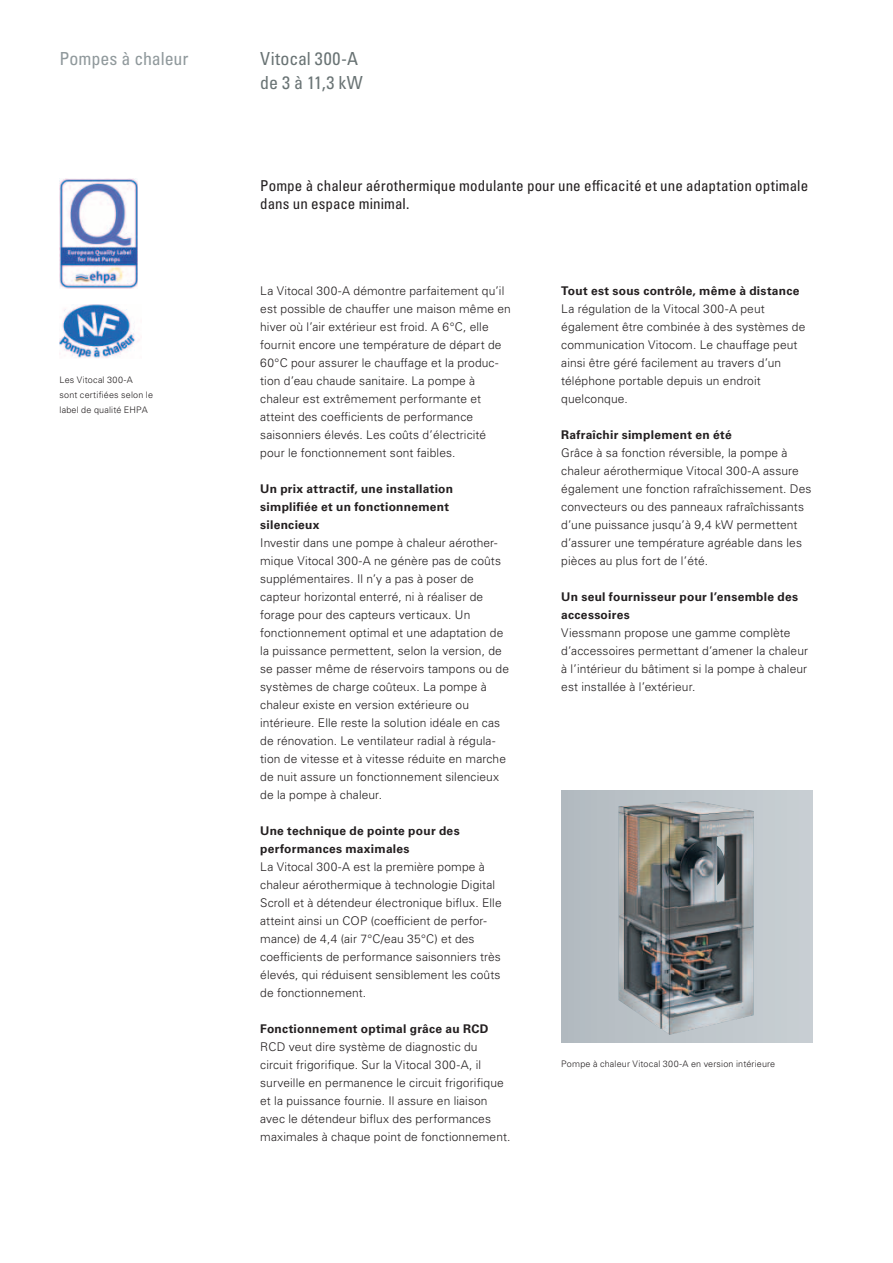
<style>
.page{position:relative;width:893px;height:1263px;background:#fff}
.page>*{position:absolute;margin:0;border:0;box-sizing:border-box;transform-origin:0 0}
.t1{font:condensed 18px/24px "Univers LTCYR 57";letter-spacing:.015em;color:#697374}
.t2{font:condensed 18px "Univers LTCYR 57";letter-spacing:-.005em;color:#90999c}
.t3{font:condensed 15px/18px "Univers LTCYR 57";letter-spacing:.005em;color:#231f20}
.t4{font:300 12px/18px "Univers LTCYR 45";letter-spacing:.01em;color:#231f20}
.t5{font:700 12px/18px "Univers LTCYR 65";letter-spacing:.02em;color:#231f20}
.t6{font:300 9px/15px "Univers LTCYR 45";letter-spacing:.02em;color:#231f20}
</style>
<div class="page">
<img style="left:60px;top:179px;width:78px;height:110px">
<img style="left:60px;top:304px;width:79px;height:54px">
<div style="left:561px;top:791px;width:251px;height:252px;background:linear-gradient(to right,#b2bac0,#c9cfd4)"></div>
<img style="left:618px;top:801px;width:136px;height:234px">
<h1 class="t2" style="left:60px;top:48px;width:130px">Pompes à chaleur</h1>
<p class="t6" style="left:60px;top:372px;width:95px">Les Vitocal 300-A<br>sont certifiées selon le label de qualité EHPA</p>
<h1 class="t1" style="left:260px;top:47px;width:104px">Vitocal 300-A de 3 à 11,3 kW</h1>
<p class="t3" style="left:260px;top:176px;width:549px">Pompe à chaleur aérothermique modulante pour une efficacité et une adaptation optimale dans un espace minimal.</p>
<p class="t4" style="left:260px;top:282px;width:252px">La Vitocal 300-A démontre parfaitement qu’il est possible de chauffer une maison même en hiver où l’air extérieur est froid. A 6°C, elle fournit encore une température de départ de 60°C pour assurer le chauffage et la produc&shy;tion d’eau chaude sanitaire. La pompe à chaleur est extrêmement performante et atteint des coefficients de performance saisonniers élevés. Les coûts d’électricité pour le fonctionnement sont faibles.</p>
<p class="t5" style="left:260px;top:479px;width:194px">Un prix attractif, une installation simplifiée et un fonctionnement silencieux</p>
<p class="t4" style="left:260px;top:534px;width:250px">Investir dans une pompe à chaleur aérother&shy;mique Vitocal 300-A ne génère pas de coûts supplémentaires. Il n’y a pas à poser de capteur horizontal enterré, ni à réaliser de forage pour des capteurs verticaux. Un fonctionnement optimal et une adaptation de la puissance permettent, selon la version, de se passer même de réservoirs tampons ou de systèmes de charge coûteux. La pompe à chaleur existe en version extérieure ou intérieure. Elle reste la solution idéale en cas de rénovation. Le ventilateur radial à régula&shy;tion de vitesse et à vitesse réduite en marche de nuit assure un fonctionnement silencieux de la pompe à chaleur.</p>
<p class="t5" style="left:260px;top:821px;width:201px">Une technique de pointe pour des performances maximales</p>
<p class="t4" style="left:260px;top:858px;width:243px">La Vitocal 300-A est la première pompe à chaleur aérothermique à technologie Digital Scroll et à détendeur électronique biflux. Elle atteint ainsi un COP (coefficient de perfor&shy;mance) de 4,4 (air 7°C/eau 35°C) et des coefficients de performance saisonniers très élevés, qui réduisent sensiblement les coûts de fonctionnement.</p>
<p class="t5" style="left:260px;top:1019px;width:230px">Fonctionnement optimal grâce au RCD</p>
<p class="t4" style="left:260px;top:1038px;width:252px">RCD veut dire système de diagnostic du circuit frigorifique. Sur la Vitocal 300-A, il surveille en permanence le circuit frigorifique et la puissance fournie. Il assure en liaison avec le détendeur biflux des performances maximales à chaque point de fonctionnement.</p>
<p class="t5" style="left:561px;top:281px;width:240px">Tout est sous contrôle, même à distance</p>
<p class="t4" style="left:561px;top:300px;width:246px">La régulation de la Vitocal 300-A peut également être combinée à des systèmes de communication Vitocom. Le chauffage peut ainsi être géré facilement au travers d’un téléphone portable depuis un endroit quelconque.</p>
<p class="t5" style="left:561px;top:425px;width:172px">Rafraîchir simplement en été</p>
<p class="t4" style="left:561px;top:444px;width:252px">Grâce à sa fonction réversible, la pompe à chaleur aérothermique Vitocal 300-A assure également une fonction rafraîchissement. Des convecteurs ou des panneaux rafraîchissants d’une puissance jusqu’à 9,4 kW permettent d’assurer une température agréable dans les pièces au plus fort de l’été.</p>
<p class="t5" style="left:561px;top:587px;width:238px">Un seul fournisseur pour l’ensemble des accessoires</p>
<p class="t4" style="left:561px;top:624px;width:248px">Viessmann propose une gamme complète d’accessoires permettant d’amener la chaleur à l’intérieur du bâtiment si la pompe à chaleur est installée à l’extérieur.</p>
<p class="t6" style="left:561px;top:1056px;width:215px">Pompe à chaleur Vitocal 300-A en version intérieure</p>
</div>
